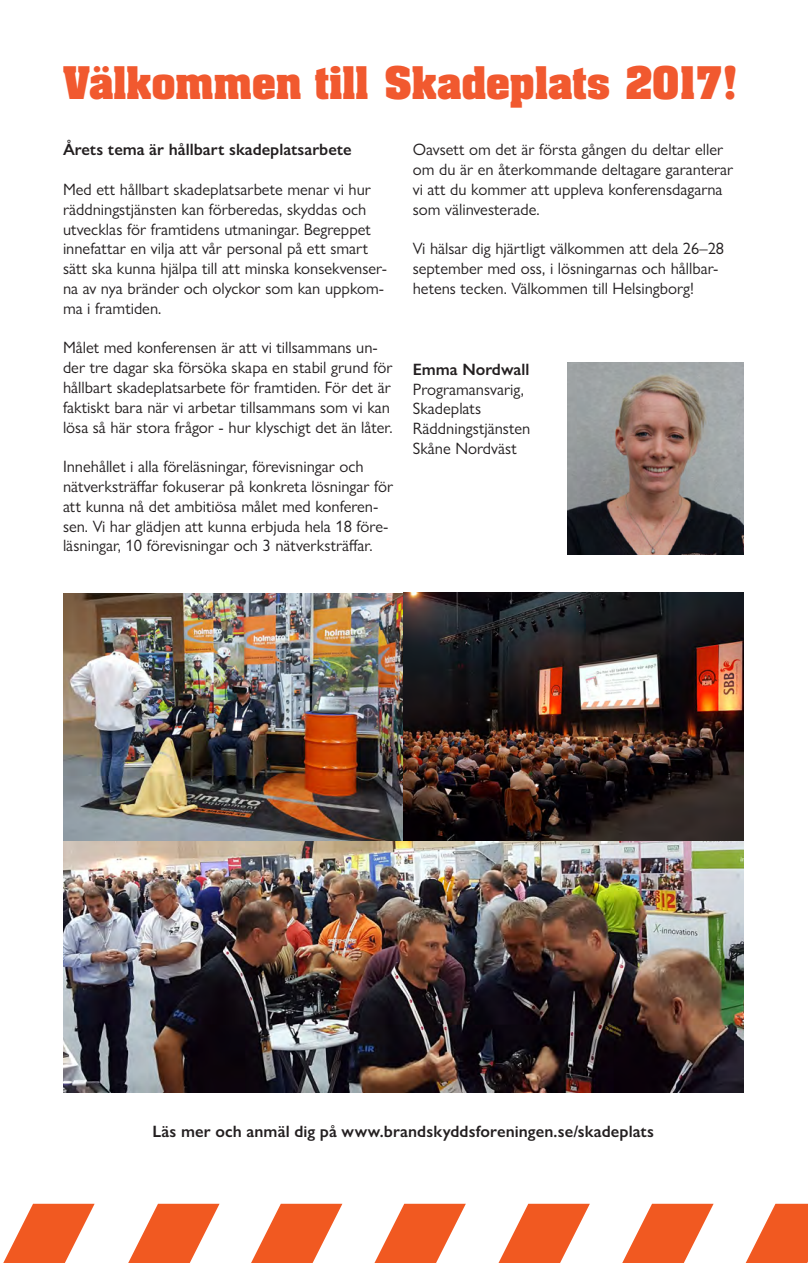
<style>
.page{position:relative;width:808px;height:1263px;background:#fff}
.page>*{position:absolute;margin:0;border:0;box-sizing:border-box;transform-origin:0 0}
.t1{font:700 38.25px "Aachen Std";color:#f1592f}
.t2{font:16.5px/19.8px "Gill Sans Nova";color:#231f20}
.NY_MELLIS{font:600 16.5px "Gill Sans Nova";letter-spacing:.005em;color:#231f20}
</style>
<div class="page">
<svg style="left:3px;top:1204px;width:92px;height:59px"></svg>
<svg style="left:128px;top:1204px;width:92px;height:59px"></svg>
<svg style="left:622px;top:1204px;width:91px;height:59px"></svg>
<svg style="left:746px;top:1204px;width:62px;height:59px"></svg>
<svg style="left:498px;top:1204px;width:92px;height:59px"></svg>
<svg style="left:251px;top:1204px;width:91px;height:59px"></svg>
<svg style="left:374px;top:1204px;width:92px;height:59px"></svg>
<img style="left:568px;top:363px;width:175px;height:191px">
<img style="left:63px;top:592px;width:680px;height:500px">
<p class="t1" style="left:63px;top:55px;width:677px">Välkommen till Skadeplats 2017!</p>
<p class="NY_MELLIS" style="left:63px;top:139px;width:290px">Årets tema är hållbart skadeplatsarbete</p>
<p class="t2" style="left:63px;top:179px;width:325px">Med ett hållbart skadeplatsarbete menar vi hur räddningstjänsten kan förberedas, skyddas och utvecklas för framtidens utmaningar. Begreppet innefattar en vilja att vår personal på ett smart sätt ska kunna hjälpa till att minska konsekvenser&shy;na av nya bränder och olyckor som kan uppkom&shy;ma i framtiden.</p>
<p class="t2" style="left:63px;top:338px;width:331px">Målet med konferensen är att vi tillsammans un&shy;der tre dagar ska försöka skapa en stabil grund för hållbart skadeplatsarbete för framtiden. För det är faktiskt bara när vi arbetar tillsammans som vi kan lösa så här stora frågor - hur klyschigt det än låter.</p>
<p class="t2" style="left:63px;top:456px;width:332px">Innehållet i alla föreläsningar, förevisningar och nätverksträffar fokuserar på konkreta lösningar för att kunna nå det ambitiösa målet med konferen&shy;sen. Vi har glädjen att kunna erbjuda hela 18 före&shy;läsningar, 10 förevisningar och 3 nätverksträffar.</p>
<p class="t2" style="left:413px;top:140px;width:322px">Oavsett om det är första gången du deltar eller om du är en återkommande deltagare garanterar vi att du kommer att uppleva konferensdagarna som välinvesterade.</p>
<p class="t2" style="left:413px;top:239px;width:313px">Vi hälsar dig hjärtligt välkommen att dela 26–28 september med oss, i lösningarnas och hållbar-</p>
<p class="t2" style="left:413px;top:278px;width:283px">hetens tecken. Välkommen till Helsingborg!</p>
<p class="NY_MELLIS" style="left:413px;top:359px;width:118px">Emma Nordwall</p>
<p class="t2" style="left:413px;top:379px;width:113px">Programansvarig,</p>
<p class="t2" style="left:413px;top:399px;width:70px">Skadeplats</p>
<p class="t2" style="left:413px;top:419px;width:119px">Räddningstjänsten</p>
<p class="t2" style="left:413px;top:438px;width:106px">Skåne Nordväst</p>
<p class="NY_MELLIS" style="left:152px;top:1121px;width:503px">Läs mer och anmäl dig på www.brandskyddsforeningen.se/skadeplats</p>
</div>
